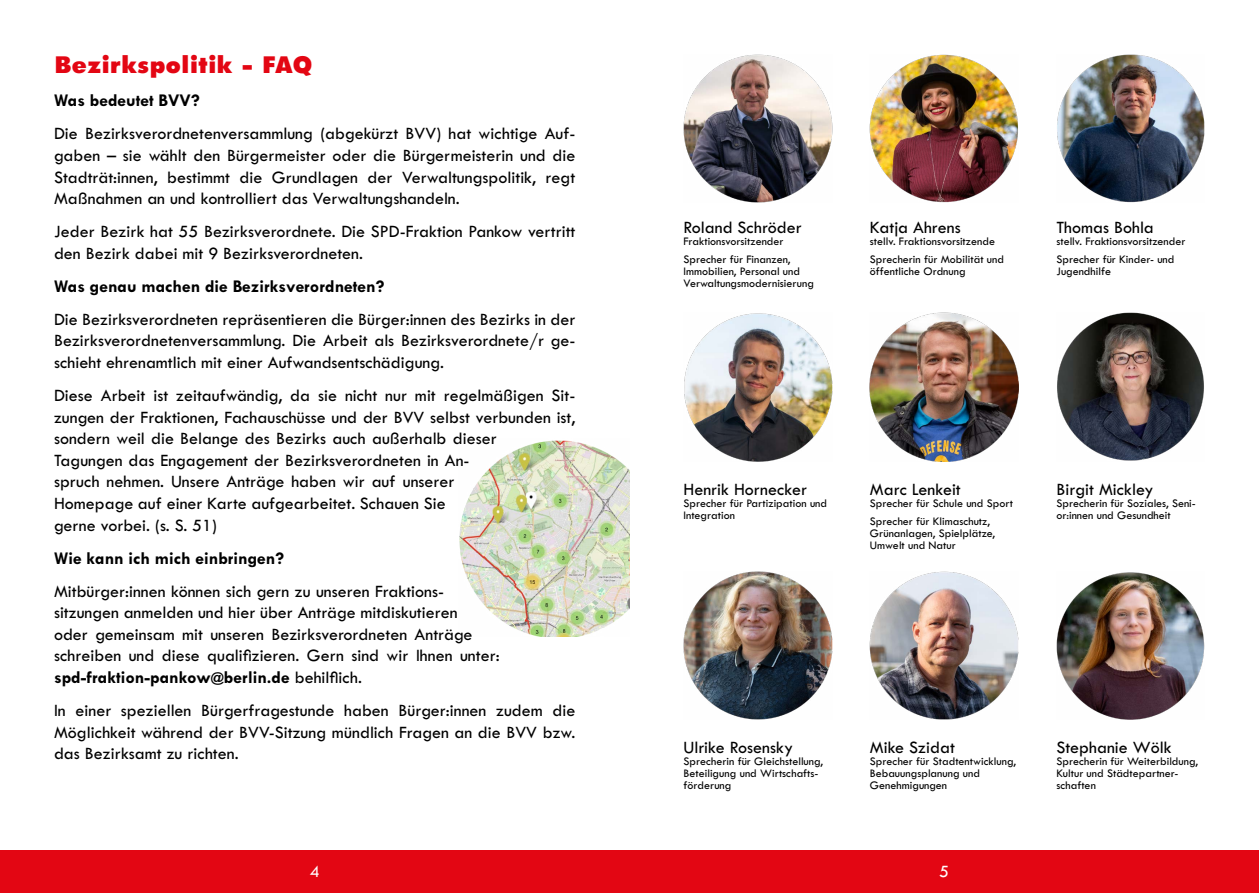
<style>
.page{position:relative;width:1259px;height:893px;background:#fff}
.page>*{position:absolute;margin:0;border:0;box-sizing:border-box;transform-origin:0 0}
.t1{font:800 25.5px "Tw Cen MT Std";color:#e30613}
.t2{font:18px/21.6px "Tw Cen MT Std";color:#000;text-align:justify}
.t3{font:700 18px "Tw Cen MT Std";color:#000}
.t4{font:18px "Tw Cen MT Std";color:#fff}
.t5{font:12px/12px "Tw Cen MT Std";color:#000}
.s1{font-weight:700}
.s2{font-weight:700;font-size:13.5px}
</style>
<div class="page">
<div style="left:0;top:850px;width:1259px;height:43px;background:#e30613"></div>
<img style="left:683px;top:54px;width:149px;height:149px">
<img style="left:1057px;top:54px;width:148px;height:149px">
<img style="left:870px;top:54px;width:148px;height:149px">
<img style="left:684px;top:313px;width:148px;height:148px">
<img style="left:683px;top:571px;width:149px;height:149px">
<img style="left:870px;top:313px;width:148px;height:148px">
<img style="left:870px;top:571px;width:148px;height:149px">
<img style="left:1057px;top:313px;width:147px;height:148px">
<img style="left:1056px;top:572px;width:149px;height:148px">
<img style="left:459px;top:440px;width:170px;height:197px">
<h1 class="t1" style="left:54px;top:50px;width:260px">Bezirkspolitik - FAQ</h1>
<p class="t3" style="left:54px;top:91px;width:147px">Was bedeutet BVV?</p>
<p class="t2" style="left:54px;top:123px;width:523px">Die Bezirksverordnetenversammlung (abgekürzt BVV) hat wichtige Auf&shy;gaben – sie wählt den Bürgermeister oder die Bürgermeisterin und die Stadträt:innen, bestimmt die Grundlagen der Verwaltungspolitik, regt Maßnahmen an und kontrolliert das Verwaltungshandeln.</p>
<p class="t2" style="left:54px;top:221px;width:523px">Jeder Bezirk hat 55 Bezirksverordnete. Die SPD-Fraktion Pankow vertritt den Bezirk dabei mit 9 Bezirksverordneten.</p>
<p class="t3" style="left:54px;top:276px;width:332px">Was genau machen die Bezirksverordneten?</p>
<p class="t2" style="left:54px;top:308px;width:523px">Die Bezirksverordneten repräsentieren die Bürger:innen des Bezirks in der Bezirksverordnetenversammlung. Die Arbeit als Bezirksverordnete/r ge&shy;schieht ehrenamtlich mit einer Aufwandsentschädigung.</p>
<p class="t2" style="left:54px;top:385px;width:523px;text-align:left">Diese Arbeit ist zeitaufwändig, da sie nicht nur mit regelmäßigen Sit&shy;zungen der Fraktionen, Fachauschüsse und der BVV selbst verbunden ist, sondern weil die Belange des Bezirks auch außerhalb dieser<br>Tagungen das Engagement der Bezirksverordneten in An-<br>spruch nehmen. Unsere Anträge haben wir auf unserer<br>Homepage auf einer Karte aufgearbeitet. Schauen Sie<br>gerne vorbei. (s. S. 51)</p>
<p class="t3" style="left:54px;top:548px;width:232px">Wie kann ich mich einbringen?</p>
<p class="t2" style="left:54px;top:580px;width:447px;text-align:left">Mitbürger:innen können sich gern zu unseren Fraktions&shy;sitzungen anmelden und hier über Anträge mitdiskutieren<br>oder gemeinsam mit unseren Bezirksverordneten Anträge schreiben und diese qualifizieren. Gern sind wir Ihnen unter: <span class="s1">spd-fraktion-pankow</span><span class="s2">@</span><span class="s1">berlin.de</span> behilflich.</p>
<p class="t2" style="left:54px;top:700px;width:523px">In einer speziellen Bürgerfragestunde haben Bürger:innen zudem die Möglichkeit während der BVV-Sitzung mündlich Fragen an die BVV bzw. das Bezirksamt zu richten.</p>
<p class="t2" style="left:683px;top:217px;width:120px">Roland Schröder</p>
<p class="t5" style="left:683px;top:233px;width:109px;line-height:18px">Fraktionsvorsitzender<br>Sprecher für Finanzen,</p>
<p class="t5" style="left:683px;top:266px;width:132px">Immobilien, Personal und<br>Verwaltungsmodernisierung</p>
<p class="t2" style="left:870px;top:217px;width:92px">Katja Ahrens</p>
<p class="t5" style="left:870px;top:233px;width:136px;line-height:18px">stellv. Fraktionsvorsitzende<br>Sprecherin für Mobilität und</p>
<p class="t5" style="left:870px;top:266px;width:97px">öffentliche Ordnung</p>
<p class="t2" style="left:683px;top:479px;width:125px">Henrik Hornecker</p>
<p class="t5" style="left:683px;top:497px;width:145px">Sprecher für Partizipation und<br>Integration</p>
<p class="t2" style="left:870px;top:479px;width:92px">Marc Lenkeit</p>
<p class="t5" style="left:870px;top:494px;width:144px;line-height:18px">Sprecher für Schule und Sport<br>Sprecher für Klimaschutz,</p>
<p class="t5" style="left:870px;top:527px;width:127px">Grünanlagen, Spielplätze,<br>Umwelt und Natur</p>
<p class="t2" style="left:683px;top:737px;width:111px">Ulrike Rosensky</p>
<p class="t5" style="left:683px;top:756px;width:141px">Sprecherin für Gleichstellung,<br>Beteiligung und Wirtschafts&shy;förderung</p>
<p class="t2" style="left:870px;top:737px;width:86px">Mike Szidat</p>
<p class="t5" style="left:870px;top:756px;width:148px">Sprecher für Stadtentwicklung,<br>Bebauungsplanung und<br>Genehmigungen</p>
<p class="t4" style="left:310px;top:862px;width:11px">4</p>
<p class="t4" style="left:939px;top:862px;width:11px">5</p>
<p class="t2" style="left:1056px;top:217px;width:99px">Thomas Bohla</p>
<p class="t5" style="left:1056px;top:233px;width:131px;line-height:18px">stellv. Fraktionsvorsitzender<br>Sprecher für Kinder- und</p>
<p class="t5" style="left:1056px;top:266px;width:56px">Jugendhilfe</p>
<p class="t2" style="left:1056px;top:479px;width:98px">Birgit Mickley</p>
<p class="t5" style="left:1056px;top:497px;width:141px">Sprecherin für Soziales, Seni&shy;or:innen und Gesundheit</p>
<p class="t2" style="left:1056px;top:737px;width:117px">Stephanie Wölk</p>
<p class="t5" style="left:1056px;top:756px;width:143px">Sprecherin für Weiterbildung,<br>Kultur und Städtepartner&shy;schaften</p>
</div>
